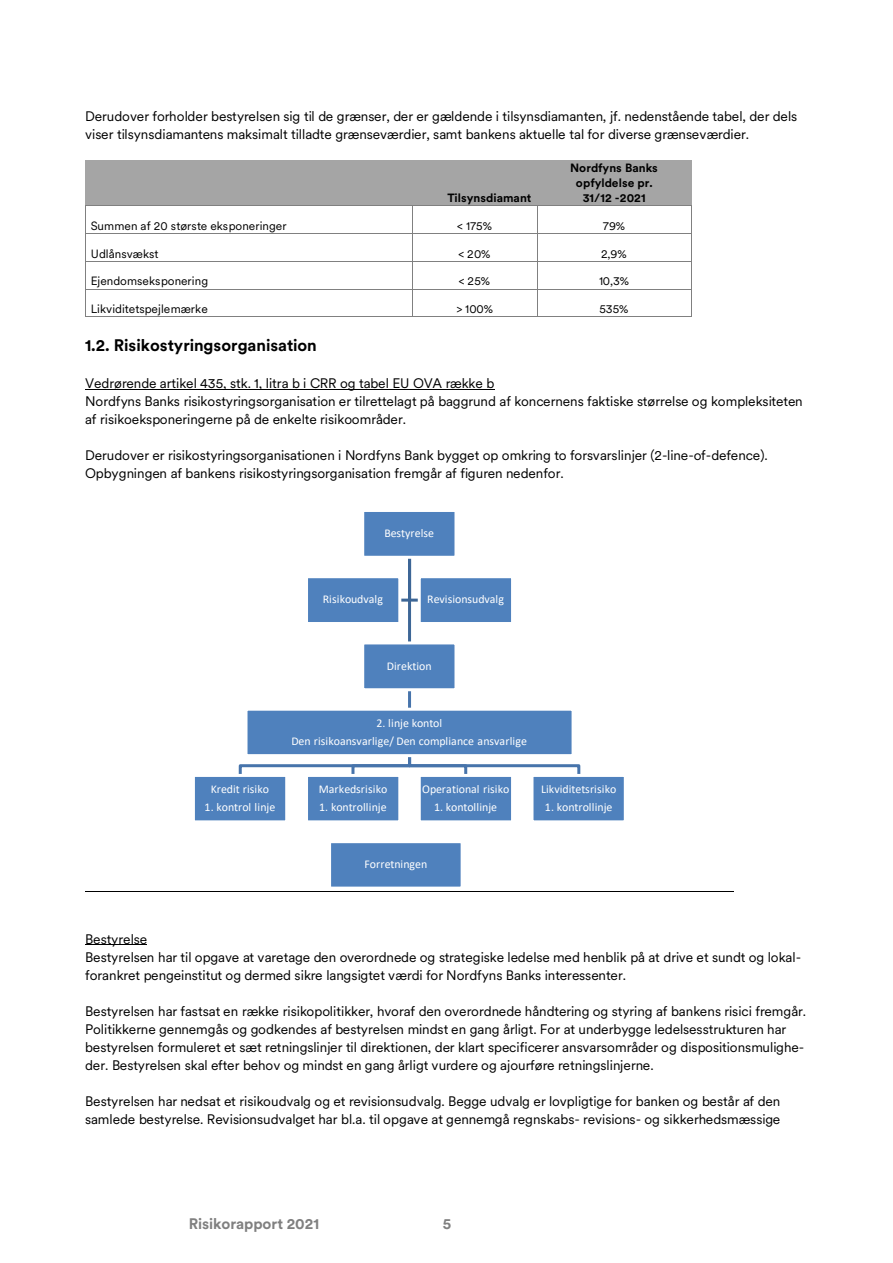
<style>
.page{position:relative;width:893px;height:1263px;background:#fff}
.page>*{position:absolute;margin:0;border:0;box-sizing:border-box;transform-origin:0 0}
.t1{font:700 16.5px "Circular XX";letter-spacing:-.005em;color:#000}
.t2{font:700 15.15px "Circular XX";letter-spacing:-.005em;color:#808080}
.t3{font:13.65px/18px "Circular XX";color:#000}
.t4{font:11.85px/18.3px "Calibri";letter-spacing:.005em;color:#fff;text-align:center}
.t5{font:11.85px "Circular XX";letter-spacing:.005em;color:#000}
.t6{font:700 11.85px/15px "Circular XX";letter-spacing:.005em;color:#000;text-align:center}
</style>
<div class="page">
<div style="left:86px;top:161px;width:327px;height:45px;background:#a5a5a5"></div>
<div style="left:413px;top:161px;width:124px;height:45px;background:#a5a5a5"></div>
<div style="left:537px;top:161px;width:154px;height:45px;background:#a5a5a5"></div>
<hr style="left:86px;top:160px;width:326px;height:1px;background:#a5a5a5">
<hr style="left:413px;top:160px;width:124px;height:1px;background:#a5a5a5">
<hr style="left:537px;top:160px;width:153px;height:1px;background:#a5a5a5">
<hr style="left:85px;top:161px;width:1px;height:45px;background:#a5a5a5">
<hr style="left:86px;top:206px;width:326px;height:1px;background:#808080">
<hr style="left:413px;top:206px;width:123px;height:1px;background:#808080">
<hr style="left:538px;top:206px;width:152px;height:1px;background:#808080">
<hr style="left:86px;top:233px;width:326px;height:1px;background:#808080">
<hr style="left:413px;top:233px;width:123px;height:1px;background:#808080">
<hr style="left:537px;top:233px;width:153px;height:1px;background:#808080">
<hr style="left:86px;top:261px;width:326px;height:1px;background:#808080">
<hr style="left:413px;top:261px;width:123px;height:1px;background:#808080">
<hr style="left:537px;top:261px;width:153px;height:1px;background:#808080">
<hr style="left:86px;top:289px;width:326px;height:1px;background:#808080">
<hr style="left:413px;top:289px;width:123px;height:1px;background:#808080">
<hr style="left:537px;top:289px;width:153px;height:1px;background:#808080">
<svg style="left:85px;top:206px;width:1px;height:111px"></svg>
<hr style="left:86px;top:316px;width:326px;height:1px;background:#808080">
<svg style="left:412px;top:206px;width:2px;height:111px"></svg>
<hr style="left:413px;top:316px;width:123px;height:1px;background:#808080">
<svg style="left:536px;top:206px;width:2px;height:111px"></svg>
<hr style="left:537px;top:316px;width:153px;height:1px;background:#808080">
<hr style="left:85px;top:389px;width:409px;height:1px;background:#000">
<hr style="left:85px;top:891px;width:648px;height:1px;background:#000">
<hr style="left:85px;top:945px;width:62px;height:1px;background:#000">
<svg style="left:401px;top:559px;width:17px;height:43px"></svg>
<svg style="left:238px;top:757px;width:343px;height:17px"></svg>
<hr style="left:408px;top:690px;width:3px;height:19px;background:#4774ab">
<hr style="left:408px;top:557px;width:3px;height:86px;background:#3d6696">
<div style="left:363px;top:510px;width:93px;height:47px;background:#4f81bd"></div>
<div style="left:361px;top:509px;width:96px;height:50px;border:3px solid #fff"></div>
<div style="left:363px;top:643px;width:93px;height:47px;background:#4f81bd"></div>
<div style="left:361px;top:641px;width:96px;height:50px;border:3px solid #fff"></div>
<div style="left:246px;top:709px;width:327px;height:47px;background:#4f81bd"></div>
<div style="left:244px;top:708px;width:330px;height:49px;border:3px solid #fff"></div>
<div style="left:193px;top:775px;width:94px;height:47px;background:#4f81bd"></div>
<div style="left:192px;top:774px;width:96px;height:49px;border:3px solid #fff"></div>
<div style="left:306px;top:775px;width:94px;height:47px;background:#4f81bd"></div>
<div style="left:305px;top:774px;width:96px;height:49px;border:3px solid #fff"></div>
<div style="left:329px;top:842px;width:133px;height:46px;background:#4f81bd"></div>
<div style="left:328px;top:840px;width:135px;height:50px;border:3px solid #fff"></div>
<div style="left:419px;top:775px;width:93px;height:47px;background:#4f81bd"></div>
<div style="left:418px;top:774px;width:96px;height:49px;border:3px solid #fff"></div>
<div style="left:532px;top:775px;width:93px;height:47px;background:#4f81bd"></div>
<div style="left:530px;top:774px;width:96px;height:49px;border:3px solid #fff"></div>
<div style="left:306px;top:577px;width:94px;height:47px;background:#4f81bd"></div>
<div style="left:305px;top:575px;width:96px;height:50px;border:3px solid #fff"></div>
<div style="left:419px;top:577px;width:93px;height:47px;background:#4f81bd"></div>
<div style="left:418px;top:575px;width:96px;height:50px;border:3px solid #fff"></div>
<p class="t3" style="left:85px;top:108px;width:713px">Derudover forholder bestyrelsen sig til de grænser, der er gældende i tilsynsdiamanten, jf. nedenstående tabel, der dels viser tilsynsdiamantens maksimalt tilladte grænseværdier, samt bankens aktuelle tal for diverse grænseværdier.</p>
<p class="t6" style="left:447px;top:191px;width:86px">Tilsynsdiamant</p>
<p class="t6" style="left:570px;top:161px;width:89px">Nordfyns Banks opfyldelse pr.<br>31/12 -2021</p>
<p class="t5" style="left:91px;top:221px;width:197px">Summen af 20 største eksponeringer</p>
<p class="t5" style="left:457px;top:221px;width:36px">&lt; 175%</p>
<p class="t5" style="left:603px;top:221px;width:24px">79%</p>
<p class="t5" style="left:91px;top:248px;width:69px">Udlånsvækst</p>
<p class="t5" style="left:458px;top:248px;width:33px">&lt; 20%</p>
<p class="t5" style="left:601px;top:248px;width:27px">2,9%</p>
<p class="t5" style="left:91px;top:276px;width:119px">Ejendomseksponering</p>
<p class="t5" style="left:459px;top:276px;width:33px">&lt; 25%</p>
<p class="t5" style="left:599px;top:276px;width:32px">10,3%</p>
<p class="t5" style="left:91px;top:304px;width:118px">Likviditetspejlemærke</p>
<p class="t5" style="left:456px;top:304px;width:38px">&gt; 100%</p>
<p class="t5" style="left:599px;top:304px;width:31px">535%</p>
<p class="t1" style="left:85px;top:337px;width:233px">1.2. Risikostyringsorganisation</p>
<p class="t3" style="left:85px;top:375px;width:719px">Vedrørende artikel 435, stk. 1, litra b i CRR og tabel EU OVA række b<br>Nordfyns Banks risikostyringsorganisation er tilrettelagt på baggrund af koncernens faktiske størrelse og kompleksiteten af risikoeksponeringerne på de enkelte risikoområder.</p>
<p class="t3" style="left:85px;top:447px;width:684px">Derudover er risikostyringsorganisationen i Nordfyns Bank bygget op omkring to forsvarslinjer (2-line-of-defence).<br>Opbygningen af bankens risikostyringsorganisation fremgår af figuren nedenfor.</p>
<p class="t4" style="left:384px;top:525px;width:51px">Bestyrelse</p>
<p class="t4" style="left:323px;top:591px;width:62px">Risikoudvalg</p>
<p class="t4" style="left:427px;top:591px;width:78px">Revisionsudvalg</p>
<p class="t4" style="left:387px;top:657px;width:46px">Direktion</p>
<p class="t4" style="left:211px;top:780px;width:60px">Kredit risiko</p>
<p class="t4" style="left:204px;top:799px;width:72px">1. kontrol linje</p>
<p class="t4" style="left:291px;top:714px;width:237px">2. linje kontol<br>Den risikoansvarlige/ Den compliance ansvarlige</p>
<p class="t4" style="left:319px;top:780px;width:70px">Markedsrisiko</p>
<p class="t4" style="left:319px;top:799px;width:69px">1. kontrollinje</p>
<p class="t4" style="left:422px;top:780px;width:89px">Operational risiko</p>
<p class="t4" style="left:434px;top:799px;width:65px">1. kontollinje</p>
<p class="t4" style="left:541px;top:780px;width:77px">Likviditetsrisiko</p>
<p class="t4" style="left:545px;top:799px;width:69px">1. kontrollinje</p>
<p class="t4" style="left:364px;top:856px;width:64px">Forretningen</p>
<p class="t3" style="left:85px;top:931px;width:717px">Bestyrelse<br>Bestyrelsen har til opgave at varetage den overordnede og strategiske ledelse med henblik på at drive et sundt og lokal&shy;forankret pengeinstitut og dermed sikre langsigtet værdi for Nordfyns Banks interessenter.</p>
<p class="t3" style="left:85px;top:1003px;width:722px">Bestyrelsen har fastsat en række risikopolitikker, hvoraf den overordnede håndtering og styring af bankens risici fremgår.<br>Politikkerne gennemgås og godkendes af bestyrelsen mindst en gang årligt. For at underbygge ledelsesstrukturen har bestyrelsen formuleret et sæt retningslinjer til direktionen, der klart specificerer ansvarsområder og dispositionsmulighe&shy;der. Bestyrelsen skal efter behov og mindst en gang årligt vurdere og ajourføre retningslinjerne.</p>
<p class="t3" style="left:85px;top:1093px;width:697px">Bestyrelsen har nedsat et risikoudvalg og et revisionsudvalg. Begge udvalg er lovpligtige for banken og består af den samlede bestyrelse. Revisionsudvalget har bl.a. til opgave at gennemgå regnskabs- revisions- og sikkerhedsmæssige</p>
<p class="t2" style="left:189px;top:1217px;width:132px">Risikorapport 2021</p>
<p class="t2" style="left:442px;top:1217px;width:10px">5</p>
</div>
